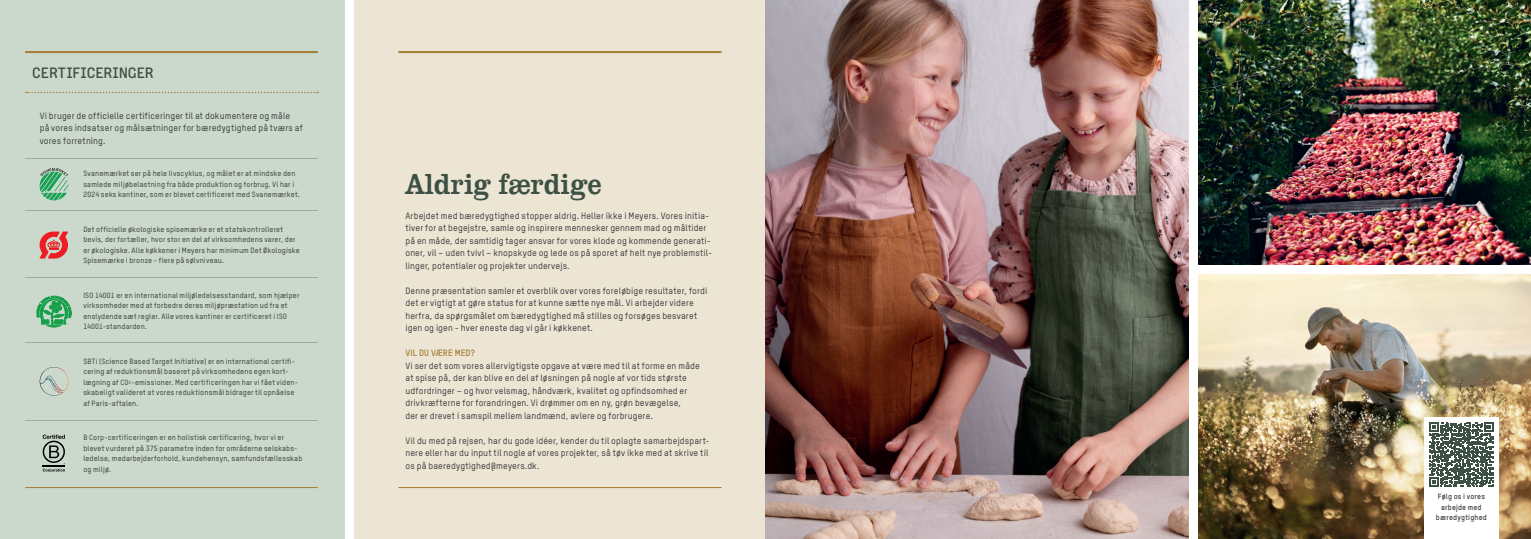
<style>
.page{position:relative;width:1531px;height:539px;background:#fff}
.page>*{position:absolute;margin:0;border:0;box-sizing:border-box;transform-origin:0 0}
.t1{font:30px "Clarendon URW Ext Nar";color:#3d5044}
.t2{font:300 15px "Meyer Grand";letter-spacing:-.005em;color:#3d5044}
.t3{font:500 9px/12.5px "TSTARPRO";letter-spacing:.015em;color:#3e3e3f}
.t4{font:700 9px "TSTARPRO";letter-spacing:.015em;color:#a67d36}
.t5{font:500 7.5px/10.5px "TSTARPRO";letter-spacing:.025em;color:#3e3e3f}
.t6{font:700 7.5px/10.5px "TSTARPRO";letter-spacing:.025em;color:#3e3e3f;text-align:center}
.s1{font-size:4.4px}
</style>
<div class="page">
<div style="left:354px;top:0;width:411px;height:539px;background:#ece5d4"></div>
<div style="left:0;top:0;width:344px;height:539px;background:#cad9cb"></div>
<hr style="left:398px;top:51px;width:323px;height:2px;background:#a67d36">
<hr style="left:398px;top:487px;width:323px;height:1px;background:#a67d36">
<svg style="left:39px;top:231px;width:29px;height:27px"></svg>
<svg style="left:40px;top:168px;width:28px;height:32px"></svg>
<svg style="left:37px;top:296px;width:34px;height:31px"></svg>
<svg style="left:43px;top:434px;width:22px;height:38px"></svg>
<hr style="left:25px;top:51px;width:293px;height:2px;background:#a67d36">
<svg style="left:26px;top:92px;width:292px;height:1px"></svg>
<hr style="left:25px;top:210px;width:293px;height:1px;background:#9fada1">
<hr style="left:25px;top:277px;width:293px;height:1px;background:#9fada1">
<hr style="left:25px;top:342px;width:293px;height:1px;background:#9fada1">
<hr style="left:25px;top:420px;width:293px;height:1px;background:#9fada1">
<hr style="left:25px;top:487px;width:293px;height:1px;background:#a67d36">
<hr style="left:25px;top:158px;width:293px;height:1px;background:#9fada1">
<img style="left:1198px;top:274px;width:333px;height:265px">
<img style="left:1198px;top:0;width:333px;height:264px">
<img style="left:765px;top:0;width:423px;height:539px">
<div style="left:1424px;top:417px;width:74px;height:122px;background:#fff"></div>
<svg style="left:1429px;top:422px;width:64px;height:64px"></svg>
<img style="left:40px;top:367px;width:28px;height:28px">
<h2 class="t2" style="left:32px;top:63px;width:123px">CERTIFICERINGER</h2>
<p class="t3" style="left:40px;top:109px;width:265px">Vi bruger de officielle certificeringer til at dokumentere og måle<br>på vores indsatser og målsætninger for bæredygtighed på tværs af vores forretning.</p>
<p class="t5" style="left:83px;top:168px;width:218px">Svanemærket ser på hele livscyklus, og målet er at mindske den samlede miljøbelastning fra både produktion og forbrug. Vi har i<br>2024 seks kantiner, som er blevet certificeret med Svanemærket.</p>
<p class="t5" style="left:83px;top:223px;width:218px">Det officielle økologiske spisemærke er et statskontrolleret bevis, der fortæller, hvor stor en del af virksomhedens varer, der er økologiske. Alle køkkener i Meyers har minimum Det Økologiske Spisemærke i bronze - flere på sølvniveau.</p>
<p class="t5" style="left:83px;top:289px;width:218px">ISO 14001 er en international miljøledelsesstandard, som hjælper virksomheder med at forbedre deres miljøpræstation ud fra et enslydende sæt regler. Alle vores kantiner er certificeret i ISO 14001-standarden.</p>
<p class="t5" style="left:83px;top:355px;width:216px">SBTi (Science Based Target Initiative) er en international certifi&shy;cering af reduktionsmål baseret på virksomhedens egen kort&shy;lægning af CO<span class="s1">2</span>-emissioner. Med certificeringen har vi fået viden&shy;skabeligt valideret at vores reduktionsmål bidrager til opnåelse af Paris-aftalen.</p>
<p class="t5" style="left:83px;top:432px;width:220px">B Corp-certificeringen er en holistisk certificering, hvor vi er blevet vurderet på 375 parametre inden for områderne selskabs&shy;ledelse, medarbejderforhold, kundehensyn, samfundsfællesskab og miljø.</p>
<h1 class="t1" style="left:405px;top:165px;width:198px">Aldrig færdige</h1>
<p class="t3" style="left:405px;top:209px;width:308px">Arbejdet med bæredygtighed stopper aldrig. Heller ikke i Meyers. Vores initia&shy;tiver for at begejstre, samle og inspirere mennesker gennem mad og måltider på en måde, der samtidig tager ansvar for vores klode og kommende generati&shy;oner, vil – uden tvivl – knopskyde og lede os på sporet af helt nye problemstil&shy;linger, potentialer og projekter undervejs.</p>
<p class="t3" style="left:405px;top:284px;width:303px">Denne præsentation samler et overblik over vores foreløbige resultater, fordi det er vigtigt at gøre status for at kunne sætte nye mål. Vi arbejder videre herfra, da spørgsmålet om bæredygtighed må stilles og forsøges besvaret igen og igen - hver eneste dag vi går i køkkenet.</p>
<p class="t4" style="left:405px;top:347px;width:71px">VIL DU VÆRE MED?</p>
<p class="t3" style="left:405px;top:359px;width:296px">Vi ser det som vores allervigtigste opgave at være med til at forme en måde at spise på, der kan blive en del af løsningen på nogle af vor tids største udfordringer – og hvor velsmag, håndværk, kvalitet og opfindsomhed er drivkræfterne for forandringen. Vi drømmer om en ny, grøn bevægelse,<br>der er drevet i samspil mellem landmænd, avlere og forbrugere.</p>
<p class="t3" style="left:405px;top:434px;width:306px">Vil du med på rejsen, har du gode idéer, kender du til oplagte samarbejdspart&shy;nere eller har du input til nogle af vores projekter, så tøv ikke med at skrive til os på baeredygtighed@meyers.dk.</p>
<p class="t6" style="left:1436px;top:491px;width:52px">Følg os i vores arbejde med bæredygtighed</p>
</div>
